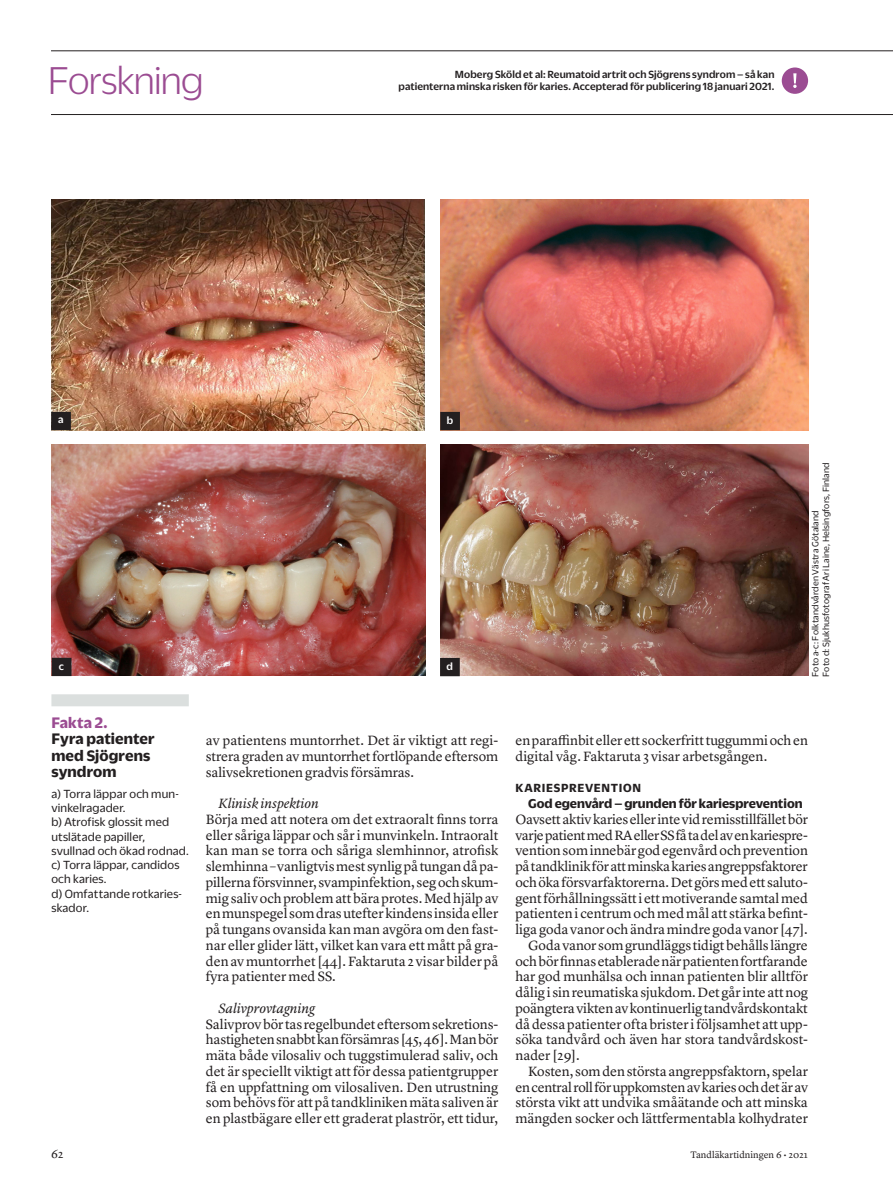
<style>
.page{position:relative;width:893px;height:1191px;background:#fff}
.page>*{position:absolute;margin:0;border:0;box-sizing:border-box;transform-origin:0 0}
.t1{font:300 42px "Duplicate Sans";letter-spacing:-.02em;color:#9b4c92}
.Faktarubrik_fet_linj{font:700 16.5px/16.5px "Duplicate Sans";letter-spacing:.005em;color:#231f20}
.Bröd_utesluten{font:13.95px/15.8px "Lyon Text";letter-spacing:-.005em;color:#231f20;text-align:justify}
.Bröd_utesluten_indra{font:13.95px/15.8px "Lyon Text";color:#231f20;text-align:justify}
.Bröd_utesluten_indra-2{font:700 13.95px "Duplicate Sans";color:#231f20}
.Bröd_utesluten_indra-3{font:italic 13.95px "Lyon Text";letter-spacing:-.005em;color:#231f20}
.Faktatext_Kapslat{font:12.75px/14.2px "Duplicate Sans";letter-spacing:.015em;color:#231f20}
.Bröd_utesluten-2{font:700 12.75px "Duplicate Sans";letter-spacing:.055em;color:#231f20}
.t2{font:12px "Lyon Text";color:#231f20}
.Bildtext_utan_punkt{font:500 11.25px "Duplicate Sans";letter-spacing:.01em;color:#231f20}
.Bildtext_utan_punkt-2{font:500 11.25px "Duplicate Sans";color:#fff}
.Bildtext_referenser{font:9.75px "Duplicate Sans";letter-spacing:.01em;color:#231f20}
.t3{font:9.75px "Lyon Text";color:#231f20}
.s1{color:#9b4c92}
</style>
<div class="page">
<div style="left:782px;top:67px;width:26px;height:27px;background:#9b4c92;border-radius:50%"></div>
<svg style="left:793px;top:73px;width:4px;height:15px"></svg>
<hr style="left:51px;top:114px;width:842px;height:1px;background:#231f20">
<hr style="left:51px;top:51px;width:842px;height:1px;background:#231f20">
<div style="left:51px;top:694px;width:138px;height:12px;background:#dbdfde"></div>
<img style="left:52px;top:445px;width:373px;height:231px">
<img style="left:440px;top:445px;width:368px;height:231px">
<img style="left:51px;top:199px;width:373px;height:231px">
<img style="left:440px;top:199px;width:368px;height:231px">
<div style="left:53px;top:413px;width:16px;height:16px;background:#231f20"></div>
<div style="left:51px;top:412px;width:20px;height:18px;border:3px solid #231f20"></div>
<div style="left:442px;top:413px;width:16px;height:16px;background:#231f20"></div>
<div style="left:440px;top:412px;width:20px;height:18px;border:3px solid #231f20"></div>
<div style="left:53px;top:659px;width:17px;height:15px;background:#231f20"></div>
<div style="left:52px;top:658px;width:20px;height:18px;border:3px solid #231f20"></div>
<div style="left:442px;top:659px;width:16px;height:15px;background:#231f20"></div>
<div style="left:440px;top:658px;width:20px;height:18px;border:3px solid #231f20"></div>
<p class="t1" style="left:48px;top:55px;width:157px">Forskning</p>
<p class="Bildtext_utan_punkt" style="left:455px;top:67px;width:321px">Moberg Sköld et al: Reumatoid artrit och Sjögrens syndrom – så kan</p>
<p class="Bildtext_utan_punkt" style="left:399px;top:79px;width:377px">patienterna minska risken för karies. Accepterad för publicering 18 januari 2021.</p>
<p class="Bildtext_utan_punkt-2" style="left:58px;top:412px;width:7px">a</p>
<p class="Bildtext_utan_punkt-2" style="left:447px;top:413px;width:8px">b</p>
<p class="Bildtext_utan_punkt-2" style="left:59px;top:659px;width:7px">c</p>
<p class="Bildtext_utan_punkt-2" style="left:447px;top:659px;width:8px">d</p>
<p class="Faktarubrik_fet_linj" style="left:51px;top:712px;width:105px"><span class="s1">Fakta 2.<br></span>Fyra patienter med Sjögrens syndrom</p>
<p class="Faktatext_Kapslat" style="left:51px;top:785px;width:128px">a) Torra läppar och mun&shy;vinkelragader.</p>
<p class="Faktatext_Kapslat" style="left:51px;top:814px;width:139px">b) Atrofisk glossit med utslätade papiller, svullnad och ökad rodnad.</p>
<p class="Faktatext_Kapslat" style="left:51px;top:857px;width:130px">c) Torra läppar, candidos och karies.</p>
<p class="Faktatext_Kapslat" style="left:51px;top:885px;width:131px">d) Omfattande rotkaries&shy;skador.</p>
<p class="Bröd_utesluten" style="left:206px;top:731px;width:294px">av patientens muntorrhet. Det är viktigt att regi&shy;strera graden av muntorrhet fortlöpande eftersom salivsekretionen gradvis försämras.</p>
<p class="Bröd_utesluten_indra-3" style="left:219px;top:792px;width:102px">Klinisk inspektion</p>
<p class="Bröd_utesluten" style="left:206px;top:810px;width:294px">Börja med att notera om det extraoralt finns torra eller såriga läppar och sår i munvinkeln. Intraoralt kan man se torra och såriga slemhinnor, atrofisk slemhinna – vanligtvis mest synlig på tungan då pa&shy;pillerna försvinner, svampinfektion, seg och skum&shy;mig saliv och problem att bära protes. Med hjälp av en munspegel som dras utefter kindens insida eller på tungans ovansida kan man avgöra om den fast&shy;nar eller glider lätt, vilket kan vara ett mått på gra&shy;den av muntorrhet [44]. Faktaruta 2 visar bilder på fyra patienter med SS.</p>
<p class="Bröd_utesluten_indra-3" style="left:219px;top:997px;width:98px">Salivprovtagning</p>
<p class="Bröd_utesluten" style="left:206px;top:1015px;width:294px">Salivprov bör tas regelbundet eftersom sekretions&shy;hastigheten snabbt kan försämras [45, 46]. Man bör mäta både vilosaliv och tuggstimulerad saliv, och det är speciellt viktigt att för dessa patientgrupper få en uppfattning om vilosaliven. Den utrustning som behövs för att på tandkliniken mäta saliven är en plastbägare eller ett graderat plaströr, ett tidur,</p>
<p class="Bildtext_referenser" style="left:820px;top:676px;width:216px;rotate:-90deg">Foto d: Sjukhusfotograf Ari Laine, Helsingfors, Finland</p>
<p class="Bildtext_referenser" style="left:809px;top:676px;width:168px;rotate:-90deg">Foto a-c: Folktandvården Västra Götaland</p>
<p class="Bröd_utesluten" style="left:515px;top:731px;width:294px">en paraffinbit eller ett sockerfritt tuggummi och en digital våg. Faktaruta 3 visar arbetsgången.</p>
<p class="Bröd_utesluten-2" style="left:515px;top:779px;width:127px">KARIESPREVENTION</p>
<p class="Bröd_utesluten_indra-2" style="left:528px;top:794px;width:276px">God egenvård – grunden för kariesprevention</p>
<p class="Bröd_utesluten" style="left:515px;top:810px;width:294px">Oavsett aktiv karies eller inte vid remisstillfället bör varje patient med RA eller SS få ta del av en kariespre&shy;vention som innebär god egenvård och prevention på tandklinik för att minska karies angreppsfaktorer och öka försvarfaktorerna. Det görs med ett saluto&shy;gent förhållningssätt i ett motiverande samtal med patienten i centrum och med mål att stärka befint&shy;liga goda vanor och ändra mindre goda vanor [47].</p>
<p class="Bröd_utesluten_indra" style="left:515px;top:936px;width:294px;text-indent:13px">Goda vanor som grundläggs tidigt behålls längre och bör finnas etablerade när patienten fortfarande har god munhälsa och innan patienten blir alltför dålig i sin reumatiska sjukdom. Det går inte att nog poängtera vikten av kontinuerlig tandvårdskontakt då dessa patienter ofta brister i följsamhet att upp&shy;söka tandvård och även har stora tandvårdskost&shy;nader [29].</p>
<p class="Bröd_utesluten_indra" style="left:515px;top:1062px;width:294px;text-indent:13px">Kosten, som den största angreppsfaktorn, spelar en central roll för uppkomsten av karies och det är av största vikt att undvika småätande och att minska mängden socker och lättfermentabla kolhydrater</p>
<p class="t2" style="left:51px;top:1144px;width:14px">62</p>
<p class="t3" style="left:690px;top:1147px;width:119px">Tandläkartidningen 6 • 2021</p>
</div>
